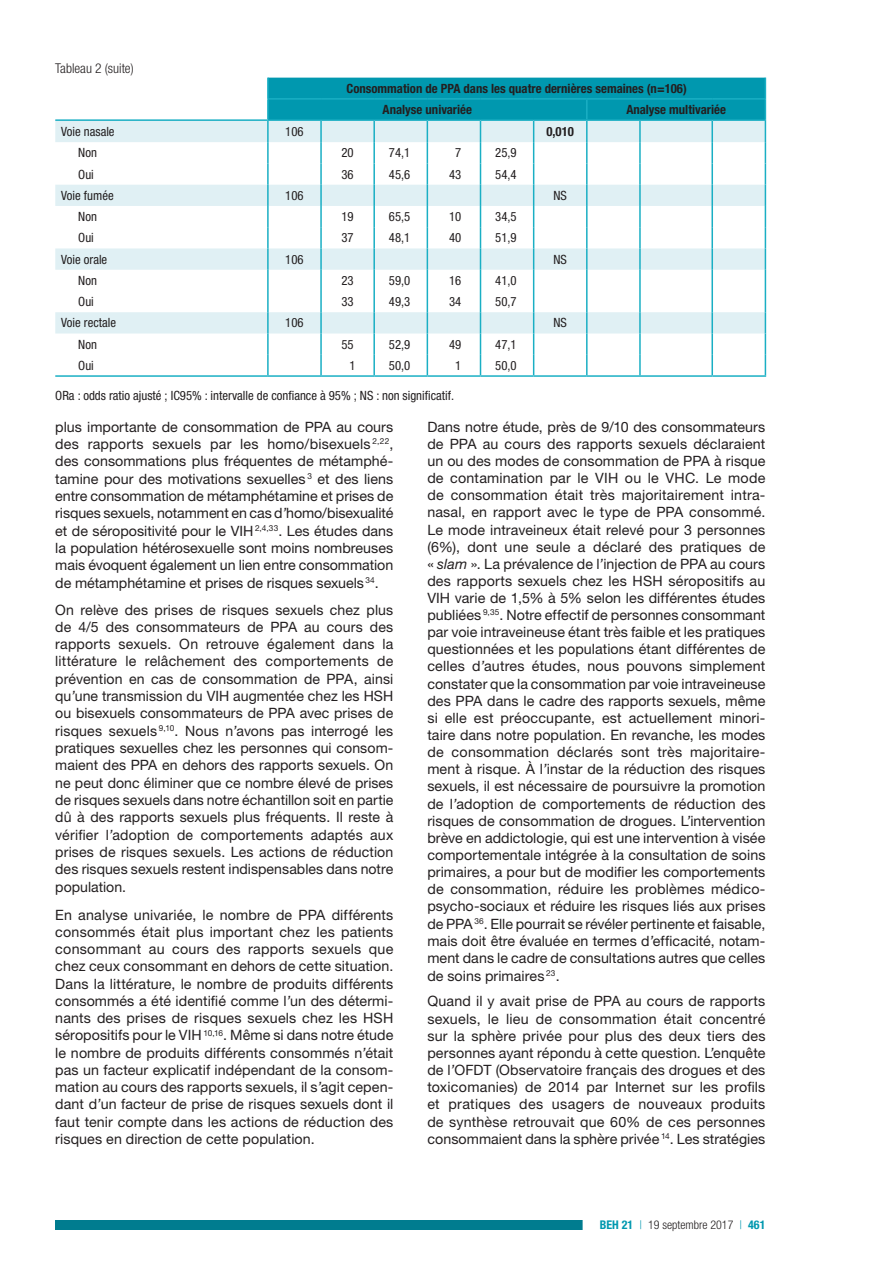
<style>
.page{position:relative;width:893px;height:1263px;background:#fff}
.page>*{position:absolute;margin:0;border:0;box-sizing:border-box;transform-origin:0 0}
.t1{font:14.25px/17.2px "Helvetica Neue LT Std";letter-spacing:.005em;color:#231f20;text-align:justify}
.t2{font:300 condensed 13.5px "Helvetica Neue LT Std";color:#231f20}
.t3{font:condensed 12.75px "Helvetica Neue LT Std";color:#231f20}
.t4{font:700 condensed 12.75px/21.3px "Helvetica Neue LT Std";color:#231f20}
.t5{font:300 condensed 12px "Helvetica Neue LT Std";color:#231f20}
.s1{font-style:italic}
.s2{font-weight:700;color:#0098af}
.s3{color:#0098af}
</style>
<div class="page">
<div style="left:55px;top:1220px;width:596px;height:10px;background:#007c8f"></div>
<div style="left:583px;top:1219px;width:200px;height:12px;background:#fff"></div>
<svg style="left:55px;top:121px;width:212px;height:212px"></svg>
<hr style="left:55px;top:375px;width:213px;height:2px;background:#1aafc4">
<hr style="left:268px;top:375px;width:53px;height:2px;background:#1aafc4">
<hr style="left:321px;top:375px;width:53px;height:2px;background:#1aafc4">
<hr style="left:374px;top:375px;width:53px;height:2px;background:#1aafc4">
<hr style="left:427px;top:375px;width:53px;height:2px;background:#1aafc4">
<hr style="left:480px;top:375px;width:54px;height:2px;background:#1aafc4">
<hr style="left:534px;top:375px;width:53px;height:2px;background:#1aafc4">
<hr style="left:587px;top:375px;width:53px;height:2px;background:#1aafc4">
<hr style="left:640px;top:375px;width:72px;height:2px;background:#1aafc4">
<hr style="left:712px;top:375px;width:54px;height:2px;background:#1aafc4">
<svg style="left:267px;top:78px;width:499px;height:297px"></svg>
<hr style="left:55px;top:119px;width:213px;height:2px;background:#1aafc4">
<p class="t2" style="left:55px;top:61px;width:80px">Tableau 2 (suite)</p>
<p class="t4" style="left:383px;top:77px;width:306px;text-indent:-36px">Consommation de PPA dans les quatre dernières semaines (n=106)<br>Analyse univariée</p>
<p class="t4" style="left:626px;top:99px;width:101px">Analyse multivariée</p>
<p class="t3" style="left:61px;top:124px;width:55px">Voie nasale</p>
<p class="t3" style="left:285px;top:124px;width:20px">106</p>
<p class="t4" style="left:546px;top:121px;width:29px">0,010</p>
<p class="t3" style="left:78px;top:145px;width:20px">Non</p>
<p class="t3" style="left:341px;top:145px;width:14px">20</p>
<p class="t3" style="left:389px;top:145px;width:23px">74,1</p>
<p class="t3" style="left:455px;top:145px;width:8px">7</p>
<p class="t3" style="left:495px;top:145px;width:23px">25,9</p>
<p class="t3" style="left:78px;top:167px;width:17px">Oui</p>
<p class="t3" style="left:341px;top:167px;width:14px">36</p>
<p class="t3" style="left:389px;top:167px;width:23px">45,6</p>
<p class="t3" style="left:449px;top:167px;width:14px">43</p>
<p class="t3" style="left:495px;top:167px;width:23px">54,4</p>
<p class="t3" style="left:61px;top:188px;width:54px">Voie fumée</p>
<p class="t3" style="left:285px;top:188px;width:20px">106</p>
<p class="t3" style="left:553px;top:188px;width:15px">NS</p>
<p class="t3" style="left:78px;top:209px;width:20px">Non</p>
<p class="t3" style="left:341px;top:209px;width:14px">19</p>
<p class="t3" style="left:389px;top:209px;width:23px">65,5</p>
<p class="t3" style="left:449px;top:209px;width:14px">10</p>
<p class="t3" style="left:495px;top:209px;width:23px">34,5</p>
<p class="t3" style="left:78px;top:230px;width:17px">Oui</p>
<p class="t3" style="left:341px;top:230px;width:14px">37</p>
<p class="t3" style="left:389px;top:230px;width:23px">48,1</p>
<p class="t3" style="left:449px;top:230px;width:14px">40</p>
<p class="t3" style="left:495px;top:230px;width:23px">51,9</p>
<p class="t3" style="left:61px;top:252px;width:48px">Voie orale</p>
<p class="t3" style="left:285px;top:252px;width:20px">106</p>
<p class="t3" style="left:553px;top:252px;width:15px">NS</p>
<p class="t3" style="left:78px;top:273px;width:20px">Non</p>
<p class="t3" style="left:341px;top:273px;width:14px">23</p>
<p class="t3" style="left:389px;top:273px;width:23px">59,0</p>
<p class="t3" style="left:449px;top:273px;width:14px">16</p>
<p class="t3" style="left:495px;top:273px;width:23px">41,0</p>
<p class="t3" style="left:78px;top:294px;width:17px">Oui</p>
<p class="t3" style="left:341px;top:294px;width:14px">33</p>
<p class="t3" style="left:389px;top:294px;width:23px">49,3</p>
<p class="t3" style="left:449px;top:294px;width:14px">34</p>
<p class="t3" style="left:495px;top:294px;width:23px">50,7</p>
<p class="t3" style="left:61px;top:315px;width:56px">Voie rectale</p>
<p class="t3" style="left:285px;top:315px;width:20px">106</p>
<p class="t3" style="left:553px;top:315px;width:15px">NS</p>
<p class="t3" style="left:78px;top:337px;width:20px">Non</p>
<p class="t3" style="left:341px;top:337px;width:14px">55</p>
<p class="t3" style="left:389px;top:337px;width:23px">52,9</p>
<p class="t3" style="left:449px;top:337px;width:14px">49</p>
<p class="t3" style="left:495px;top:337px;width:23px">47,1</p>
<p class="t3" style="left:78px;top:358px;width:17px">Oui</p>
<p class="t3" style="left:350px;top:358px;width:8px">1</p>
<p class="t3" style="left:389px;top:358px;width:23px">50,0</p>
<p class="t3" style="left:455px;top:358px;width:8px">1</p>
<p class="t3" style="left:495px;top:358px;width:23px">50,0</p>
<p class="t3" style="left:55px;top:388px;width:400px">ORa : odds ratio ajusté ; IC95% : intervalle de confiance à 95% ; NS : non significatif.</p>
<p class="t1" style="left:55px;top:418px;width:340px">plus importante de consommation de PPA au cours des rapports sexuels par les homo/bisexuels <sup>2,22</sup>, des consommations plus fréquentes de métamphé&shy;tamine pour des motivations sexuelles <sup>3</sup> et des liens entre consommation de métamphétamine et prises de risques sexuels, notamment en cas d<span class="s1">’</span>homo/bisexualité et de séropositivité pour le VIH <sup>2,4,33</sup>. Les études dans la population hétérosexuelle sont moins nombreuses mais évoquent également un lien entre consommation de métamphétamine et prises de risques sexuels <sup>34</sup>.</p>
<p class="t1" style="left:55px;top:601px;width:340px">On relève des prises de risques sexuels chez plus de 4/5 des consommateurs de PPA au cours des rapports sexuels. On retrouve également dans la littérature le relâchement des comportements de prévention en cas de consommation de PPA, ainsi qu<span class="s1">’</span>une transmission du VIH augmentée chez les HSH ou bisexuels consommateurs de PPA avec prises de risques sexuels <sup>9,10</sup>. Nous n<span class="s1">’</span>avons pas interrogé les pratiques sexuelles chez les personnes qui consom&shy;maient des PPA en dehors des rapports sexuels. On ne peut donc éliminer que ce nombre élevé de prises de risques sexuels dans notre échantillon soit en partie dû à des rapports sexuels plus fréquents. Il reste à vérifier l<span class="s1">’</span>adoption de comportements adaptés aux prises de risques sexuels. Les actions de réduction des risques sexuels restent indispensables dans notre population.</p>
<p class="t1" style="left:55px;top:906px;width:340px">En analyse univariée, le nombre de PPA différents consommés était plus important chez les patients consommant au cours des rapports sexuels que chez ceux consommant en dehors de cette situation.<br>Dans la littérature, le nombre de produits différents consommés a été identifié comme l<span class="s1">’</span>un des détermi&shy;nants des prises de risques sexuels chez les HSH séropositifs pour le VIH <sup>10,16</sup>. Même si dans notre étude le nombre de produits différents consommés n<span class="s1">’</span>était pas un facteur explicatif indépendant de la consom&shy;mation au cours des rapports sexuels, il s<span class="s1">’</span>agit cepen&shy;dant d<span class="s1">’</span>un facteur de prise de risques sexuels dont il faut tenir compte dans les actions de réduction des risques en direction de cette population.</p>
<p class="t1" style="left:427px;top:418px;width:340px">Dans notre étude, près de 9/10 des consommateurs de PPA au cours des rapports sexuels déclaraient un ou des modes de consommation de PPA à risque de contamination par le VIH ou le VHC. Le mode de consommation était très majoritairement intra&shy;nasal, en rapport avec le type de PPA consommé.<br>Le mode intraveineux était relevé pour 3 personnes (6%), dont une seule a déclaré des pratiques de « <span class="s1">slam</span> ». La prévalence de l<span class="s1">’</span>injection de PPA au cours des rapports sexuels chez les HSH séropositifs au VIH varie de 1,5% à 5% selon les différentes études publiées <sup>9,35</sup>. Notre effectif de personnes consommant par voie intraveineuse étant très faible et les pratiques questionnées et les populations étant différentes de celles d<span class="s1">’</span>autres études, nous pouvons simplement constater que la consommation par voie intraveineuse des PPA dans le cadre des rapports sexuels, même si elle est préoccupante, est actuellement minori&shy;taire dans notre population. En revanche, les modes de consommation déclarés sont très majoritaire&shy;ment à risque. À l<span class="s1">’</span>instar de la réduction des risques sexuels, il est nécessaire de poursuivre la promotion de l<span class="s1">’</span>adoption de comportements de réduction des risques de consommation de drogues. L<span class="s1">’</span>intervention brève en addictologie, qui est une intervention à visée comportementale intégrée à la consultation de soins primaires, a pour but de modifier les comportements de consommation, réduire les problèmes médico&shy;psycho-sociaux et réduire les risques liés aux prises de PPA <sup>36</sup>. Elle pourrait se révéler pertinente et faisable, mais doit être évaluée en termes d<span class="s1">’</span>efficacité, notam&shy;ment dans le cadre de consultations autres que celles de soins primaires <sup>23</sup>.</p>
<p class="t1" style="left:427px;top:992px;width:340px">Quand il y avait prise de PPA au cours de rapports sexuels, le lieu de consommation était concentré sur la sphère privée pour plus des deux tiers des personnes ayant répondu à cette question. L<span class="s1">’</span>enquête de l<span class="s1">’</span>OFDT (Observatoire français des drogues et des toxicomanies) de 2014 par Internet sur les profils et pratiques des usagers de nouveaux produits de synthèse retrouvait que 60% de ces personnes consommaient dans la sphère privée <sup>14</sup>. Les stratégies</p>
<p class="t5" style="left:600px;top:1218px;width:167px"><span class="s2">BEH 21</span> <span class="s3">|</span> 19 septembre 2017 <span class="s3">|</span> <span class="s2">461</span></p>
</div>
